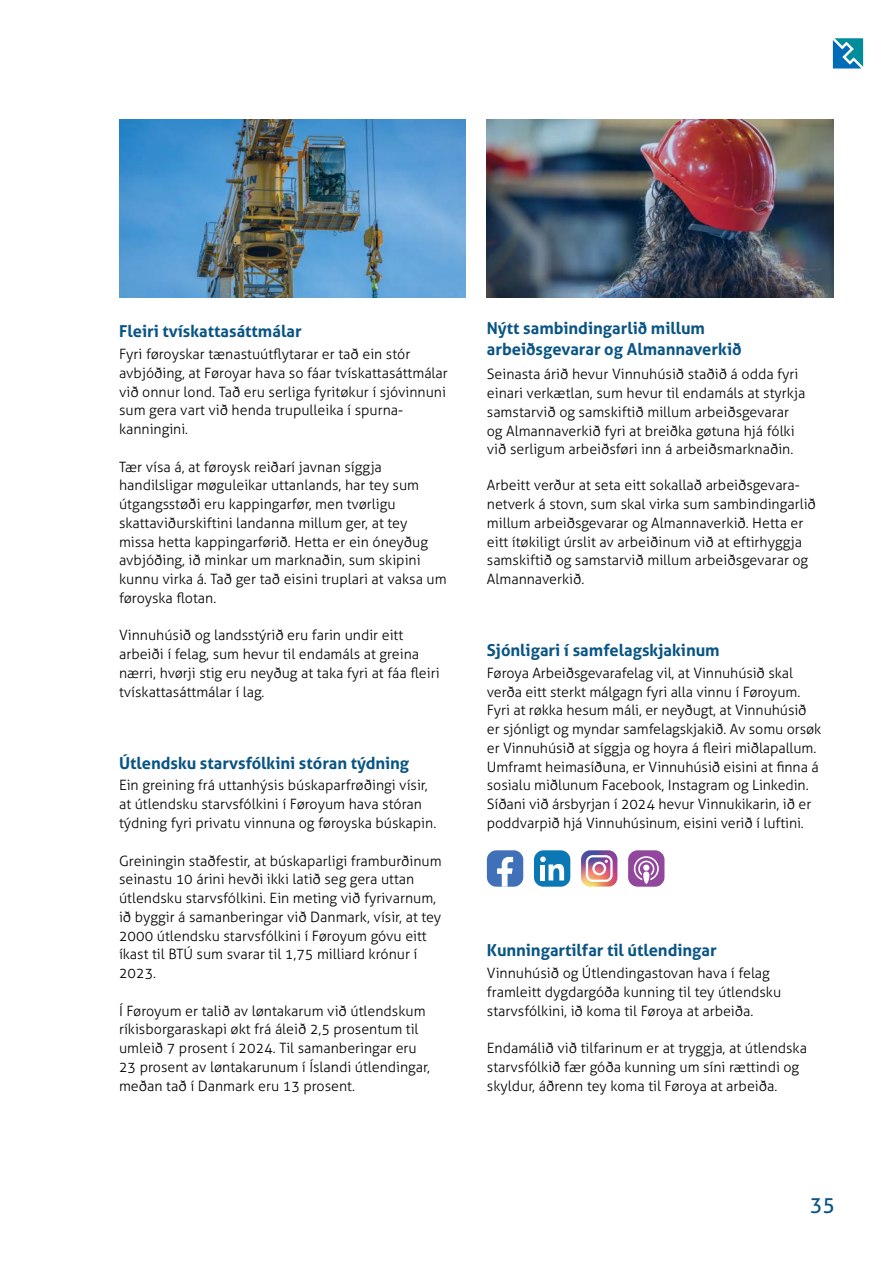
<style>
.page{position:relative;width:893px;height:1263px;background:#fff}
.page>*{position:absolute;margin:0;border:0;box-sizing:border-box;transform-origin:0 0}
.t1{font:21px "Aller";color:#085484}
.ty{font:700 16.5px/20.2px "Aller";color:#085484}
.t{font:700 16.5px "Aller";color:#085484}
.t-2{font:300 14.25px/18.8px "Aller";color:#000}
.ty-2{font:300 14.25px/18.8px "Aller";color:#000}
</style>
<div class="page">
<svg style="left:833px;top:38px;width:30px;height:31px"></svg>
<img style="left:119px;top:119px;width:347px;height:179px">
<img style="left:487px;top:119px;width:347px;height:179px">
<div style="left:534px;top:850px;width:36px;height:37px;background:#0b78b5;border-radius:9px"></div>
<svg style="left:581px;top:850px;width:36px;height:37px"></svg>
<svg style="left:540px;top:856px;width:24px;height:24px"></svg>
<div style="left:487px;top:850px;width:36px;height:37px;background:#4071b8;border-radius:9px"></div>
<svg style="left:497px;top:857px;width:16px;height:30px"></svg>
<div style="left:628px;top:850px;width:36px;height:37px;background:#91489c;border-radius:9px"></div>
<svg style="left:634px;top:856px;width:25px;height:28px"></svg>
<p class="ty" style="left:119px;top:321px;width:184px">Fleiri tvískattasáttmálar</p>
<p class="t-2" style="left:119px;top:345px;width:330px">Fyri føroyskar tænastuútflytarar er tað ein stór avbjóðing, at Føroyar hava so fáar tvískattasáttmálar við onnur lond. Tað eru serliga fyritøkur í sjóvinnuni sum gera vart við henda trupulleika í spurna&shy;kanningini.</p>
<p class="t-2" style="left:119px;top:457px;width:329px">Tær vísa á, at føroysk reiðarí javnan síggja handilsligar møguleikar uttanlands, har tey sum útgangsstøði eru kappingarfør, men tvørligu skattaviðurskiftini landanna millum ger, at tey<br>missa hetta kappingarførið. Hetta er ein óneyðug avbjóðing, ið minkar um marknaðin, sum skipini kunnu virka á. Tað ger tað eisini truplari at vaksa um føroyska flotan.</p>
<p class="t-2" style="left:119px;top:626px;width:322px">Vinnuhúsið og landsstýrið eru farin undir eitt arbeiði í felag, sum hevur til endamáls at greina nærri, hvørji stig eru neyðug at taka fyri at fáa fleiri tvískattasáttmálar í lag.</p>
<p class="ty" style="left:119px;top:752px;width:292px">Útlendsku starvsfólkini stóran týdning</p>
<p class="t-2" style="left:119px;top:776px;width:319px">Ein greining frá uttanhýsis búskaparfrøðingi vísir, at útlendsku starvsfólkini í Føroyum hava stóran týdning fyri privatu vinnuna og føroyska búskapin.</p>
<p class="t-2" style="left:119px;top:851px;width:324px">Greiningin staðfestir, at búskaparligi framburðinum seinastu 10 árini hevði ikki latið seg gera uttan útlendsku starvsfólkini. Ein meting við fyrivarnum, ið byggir á samanberingar við Danmark, vísir, at tey 2000 útlendsku starvsfólkini í Føroyum góvu eitt íkast til BTÚ sum svarar til 1,75 milliard krónur í 2023.</p>
<p class="t-2" style="left:119px;top:1001px;width:313px">Í Føroyum er talið av løntakarum við útlendskum ríkisborgaraskapi økt frá áleið 2,5 prosentum til umleið 7 prosent í 2024. Til samanberingar eru 23 prosent av løntakarunum í Íslandi útlendingar, meðan tað í Danmark eru 13 prosent.</p>
<p class="ty" style="left:487px;top:318px;width:256px">Nýtt sambindingarlið millum arbeiðsgevarar og Almannaverkið</p>
<p class="ty-2" style="left:487px;top:365px;width:320px">Seinasta árið hevur Vinnuhúsið staðið á odda fyri einari verkætlan, sum hevur til endamáls at styrkja samstarvið og samskiftið millum arbeiðsgevarar og Almannaverkið fyri at breiðka gøtuna hjá fólki við serligum arbeiðsføri inn á arbeiðsmarknaðin.</p>
<p class="t-2" style="left:487px;top:476px;width:331px">Arbeitt verður at seta eitt sokallað arbeiðsgevara&shy;netverk á stovn, sum skal virka sum sambindingarlið millum arbeiðsgevarar og Almannaverkið. Hetta er eitt ítøkiligt úrslit av arbeiðinum við at eftirhyggja samskiftið og samstarvið millum arbeiðsgevarar og Almannaverkið.</p>
<p class="ty" style="left:487px;top:640px;width:234px">Sjónligari í samfelagskjakinum</p>
<p class="t-2" style="left:487px;top:663px;width:336px">Føroya Arbeiðsgevarafelag vil, at Vinnuhúsið skal verða eitt sterkt málgagn fyri alla vinnu í Føroyum.<br>Fyri at røkka hesum máli, er neyðugt, at Vinnuhúsið er sjónligt og myndar samfelagskjakið. Av somu orsøk er Vinnuhúsið at síggja og hoyra á fleiri miðlapallum.<br>Umframt heimasíðuna, er Vinnuhúsið eisini at finna á sosialu miðlunum Facebook, Instagram og Linkedin.<br>Síðani við ársbyrjan í 2024 hevur Vinnukikarin, ið er poddvarpið hjá Vinnuhúsinum, eisini verið í luftini.</p>
<p class="t" style="left:487px;top:940px;width:231px">Kunningartilfar til útlendingar</p>
<p class="t-2" style="left:487px;top:963px;width:296px">Vinnuhúsið og Útlendingastovan hava í felag framleitt dygdargóða kunning til tey útlendsku starvsfólkini, ið koma til Føroya at arbeiða.</p>
<p class="t-2" style="left:487px;top:1038px;width:322px">Endamálið við tilfarinum er at tryggja, at útlendska starvsfólkið fær góða kunning um síni rættindi og skyldur, áðrenn tey koma til Føroya at arbeiða.</p>
<h1 class="t1" style="left:810px;top:1192px;width:27px">35</h1>
</div>
